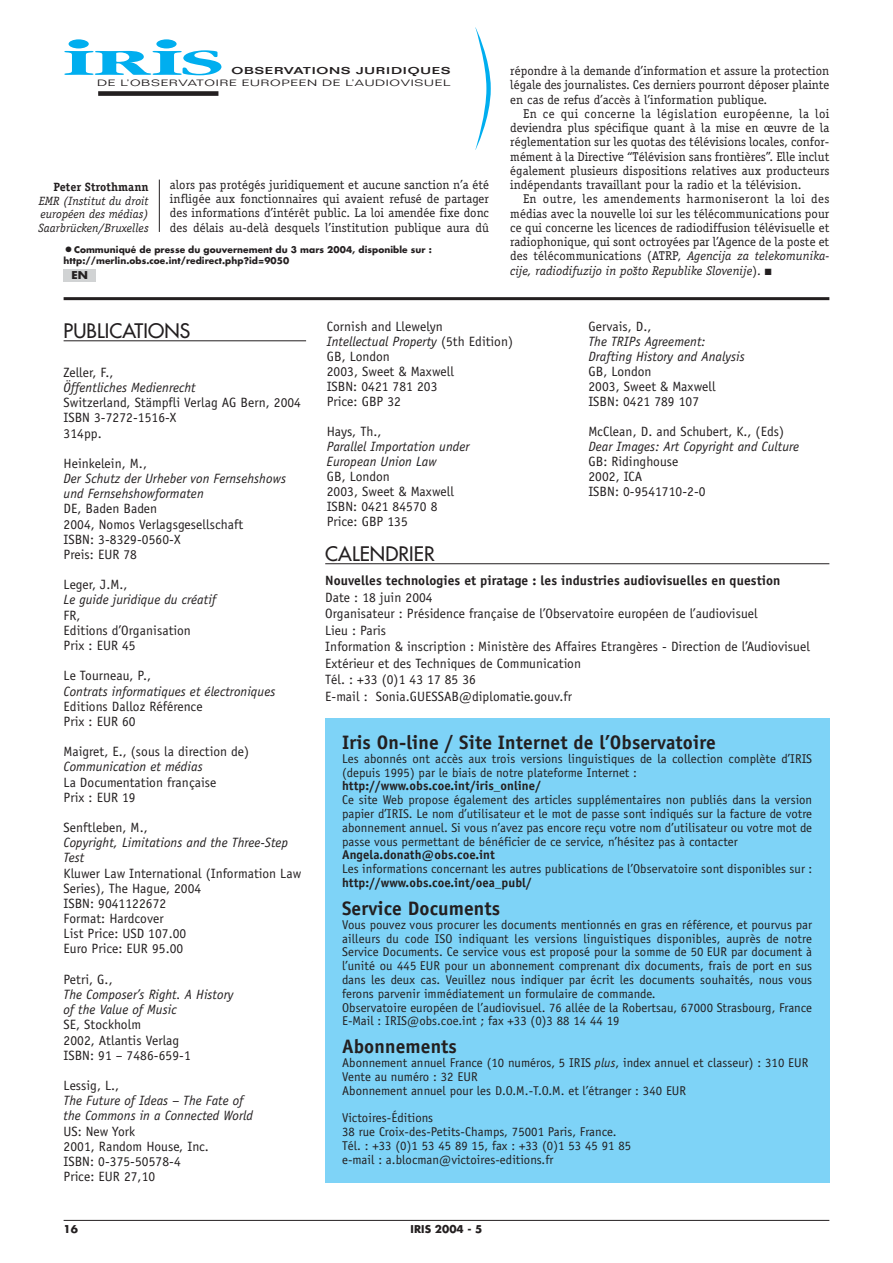
<style>
.page{position:relative;width:893px;height:1263px;background:#fff}
.page>*{position:absolute;margin:0;border:0;box-sizing:border-box;transform-origin:0 0}
.t1{font:700 38.25px "Garamond";color:#00aeef;scale:2.2 1}
.t2{font:300 29.4px "Garamond";color:#00aeef;scale:2 1}
.t3{font:700 19.5px "Officina Sans";letter-spacing:.005em;color:#231f20}
.t4{font:19.5px "Futura";letter-spacing:.005em;color:#231f20}
.t5{font:13.5px/15.1px "Officina Sans";letter-spacing:.005em;color:#231f20}
.t6{font:italic 13.5px/15.1px "Officina Sans";letter-spacing:.005em;color:#231f20}
.t7{font:700 13.5px "Officina Sans";letter-spacing:.005em;color:#231f20}
.t8{font:12.75px/13.8px "Officina Sans";letter-spacing:.005em;color:#231f20}
.t9{font:12.75px/14.2px "Officina Serif";letter-spacing:.005em;color:#231f20;text-align:justify}
.t10{font:700 12.75px "Officina Sans";letter-spacing:.005em;color:#231f20}
.t11{font:italic 12px/13.5px "Officina Serif";letter-spacing:.005em;color:#231f20;text-align:justify}
.t12{font:700 12px "Officina Serif";letter-spacing:.005em;color:#231f20}
.t13{font:700 10.5px "Futura";letter-spacing:.005em;color:#231f20}
.t14{font:700 10.5px "Futura";letter-spacing:.005em;color:#231f20;scale:1.1 1}
.t15{font:500 9.75px "Folio";letter-spacing:.055em;color:#231f20;scale:1.5 1}
.t16{font:700 9px/11.2px "Futura";letter-spacing:.005em;color:#231f20}
.t17{font:300 9px "Folio";letter-spacing:.05em;color:#231f20;scale:1.51 1}
.t18{font:700 8.25px "Officina Serif";color:#231f20}
.s1{font-size:15px}
.s2{font-style:italic}
</style>
<div class="page">
<svg style="left:475px;top:27px;width:16px;height:123px"></svg>
<hr style="left:64px;top:1220px;width:765px;height:1px;background:#231f20">
<div style="left:98px;top:91px;width:120px;height:5px;background:#231f20"></div>
<div style="left:325px;top:718px;width:504px;height:464px;background:#7ed3f7"></div>
<hr style="left:64px;top:341px;width:242px;height:1px;background:#231f20">
<hr style="left:325px;top:563px;width:504px;height:1px;background:#231f20">
<hr style="left:64px;top:297px;width:765px;height:3px;background:#231f20">
<hr style="left:159px;top:180px;width:1px;height:52px;background:#231f20">
<div style="left:64px;top:269px;width:32px;height:13px;background:#d1d3d4"></div>
<h2 class="t2" style="left:60px;top:32px;width:64px">• •</h2>
<h1 class="t1" style="left:63px;top:48px;width:74px">IRIS</h1>
<p class="t15" style="left:231px;top:67px;width:147px">OBSERVATIONS JURIDIQUES</p>
<p class="t17" style="left:97px;top:80px;width:235px">DE L’OBSERVATOIRE EUROPEEN DE L’AUDIOVISUEL</p>
<p class="t12" style="left:53px;top:183px;width:97px">Peter Strothmann</p>
<p class="t11" style="left:38px;top:195px;width:112px">EMR (Institut du droit européen des médias)<br>Saarbrücken/Bruxelles</p>
<p class="t9" style="left:170px;top:178px;width:320px">alors pas protégés juridiquement et aucune sanction n’a été infligée aux fonctionnaires qui avaient refusé de partager des informations d’intérêt public. La loi amendée fixe donc des délais au-delà desquels l’institution publique aura dû</p>
<p class="t16" style="left:64px;top:245px;width:369px"><span class="s1">•</span>Communiqué de presse du gouvernement du 3 mars 2004, disponible sur : http://merlin.obs.coe.int/redirect.php?id=9050</p>
<p class="t14" style="left:71px;top:270px;width:17px">EN</p>
<p class="t9" style="left:510px;top:65px;width:320px">répondre à la demande d’information et assure la protection légale des journalistes. Ces derniers pourront déposer plainte en cas de refus d’accès à l’information publique.</p>
<p class="t9" style="left:510px;top:107px;width:320px;text-indent:13px">En ce qui concerne la législation européenne, la loi deviendra plus spécifique quant à la mise en œuvre de la réglementation sur les quotas des télévisions locales, confor&shy;mément à la Directive “Télévision sans frontières”. Elle inclut également plusieurs dispositions relatives aux producteurs indépendants travaillant pour la radio et la télévision.</p>
<p class="t9" style="left:510px;top:193px;width:320px;text-indent:13px">En outre, les amendements harmoniseront la loi des médias avec la nouvelle loi sur les télécommunications pour ce qui concerne les licences de radiodiffusion télévisuelle et radiophonique, qui sont octroyées par l’Agence de la poste et des télécommunications (ATRP, <span class="s2">Agencija za telekomunika&shy;cije, radiodifuzijo in posto Republike Slovenije</span>). ■</p>
<p class="t18" style="left:639px;top:266px;width:4px;rotate:90deg">›</p>
<h3 class="t4" style="left:64px;top:321px;width:128px">PUBLICATIONS</h3>
<p class="t5" style="left:64px;top:366px;width:51px">Zeller, F.,</p>
<p class="t6" style="left:64px;top:381px;width:134px">Öffentliches Medienrecht</p>
<p class="t5" style="left:64px;top:396px;width:239px">Switzerland, Stämpfli Verlag AG Bern, 2004<br>ISBN 3-7272-1516-X<br>314pp.</p>
<p class="t5" style="left:64px;top:457px;width:85px">Heinkelein, M.,</p>
<p class="t6" style="left:64px;top:472px;width:224px">Der Schutz der Urheber von Fernsehshows und Fernsehshowformaten</p>
<p class="t5" style="left:64px;top:502px;width:181px">DE, Baden Baden<br>2004, Nomos Verlagsgesellschaft<br>ISBN: 3-8329-0560-X<br>Preis: EUR 78</p>
<p class="t5" style="left:64px;top:578px;width:65px">Leger, J.M.,</p>
<p class="t6" style="left:64px;top:593px;width:154px">Le guide juridique du créatif</p>
<p class="t5" style="left:64px;top:609px;width:129px">FR,<br>Editions d’Organisation<br>Prix : EUR 45</p>
<p class="t5" style="left:64px;top:669px;width:89px">Le Tourneau, P.,</p>
<p class="t6" style="left:64px;top:684px;width:213px">Contrats informatiques et électroniques</p>
<p class="t5" style="left:64px;top:700px;width:141px">Editions Dalloz Référence<br>Prix : EUR 60</p>
<p class="t5" style="left:64px;top:745px;width:187px">Maigret, E., (sous la direction de)</p>
<p class="t6" style="left:64px;top:760px;width:140px">Communication et médias</p>
<p class="t5" style="left:64px;top:776px;width:154px">La Documentation française<br>Prix : EUR 19</p>
<p class="t5" style="left:64px;top:821px;width:86px">Senftleben, M.,</p>
<p class="t6" style="left:64px;top:836px;width:226px">Copyright, Limitations and the Three-Step<br>Test</p>
<p class="t5" style="left:64px;top:867px;width:239px">Kluwer Law International (Information Law<br>Series), The Hague, 2004<br>ISBN: 9041122672<br>Format: Hardcover<br>List Price: USD 107.00<br>Euro Price: EUR 95.00</p>
<p class="t5" style="left:64px;top:973px;width:51px">Petri, G.,</p>
<p class="t6" style="left:64px;top:988px;width:171px">The Composer’s Right. A History of the Value of Music</p>
<p class="t5" style="left:64px;top:1018px;width:129px">SE, Stockholm<br>2002, Atlantis Verlag<br>ISBN: 91 – 7486-659-1</p>
<p class="t5" style="left:64px;top:1079px;width:57px">Lessig, L.,</p>
<p class="t6" style="left:64px;top:1094px;width:191px">The Future of Ideas – The Fate of the Commons in a Connected World</p>
<p class="t5" style="left:64px;top:1125px;width:147px">US: New York<br>2001, Random House, Inc.<br>ISBN: 0-375-50578-4<br>Price: EUR 27,10</p>
<p class="t5" style="left:327px;top:320px;width:188px">Cornish and Llewelyn<br><span class="s2">Intellectual Property</span> (5th Edition)<br>GB, London<br>2003, Sweet &amp; Maxwell<br>ISBN: 0421 781 203<br>Price: GBP 32</p>
<p class="t5" style="left:327px;top:425px;width:56px">Hays, Th.,</p>
<p class="t6" style="left:327px;top:440px;width:144px">Parallel Importation under<br>European Union Law</p>
<p class="t5" style="left:327px;top:470px;width:129px">GB, London<br>2003, Sweet &amp; Maxwell<br>ISBN: 0421 84570 8<br>Price: GBP 135</p>
<h3 class="t4" style="left:325px;top:544px;width:111px">CALENDRIER</h3>
<p class="t5" style="left:588px;top:320px;width:64px">Gervais, D.,</p>
<p class="t6" style="left:588px;top:335px;width:158px">The TRIPs Agreement:<br>Drafting History and Analysis</p>
<p class="t5" style="left:588px;top:365px;width:129px">GB, London<br>2003, Sweet &amp; Maxwell<br>ISBN: 0421 789 107</p>
<p class="t5" style="left:588px;top:425px;width:197px">McClean, D. and Schubert, K., (Eds)</p>
<p class="t6" style="left:588px;top:440px;width:212px">Dear Images: Art Copyright and Culture</p>
<p class="t5" style="left:588px;top:455px;width:119px">GB: Ridinghouse<br>2002, ICA<br>ISBN: 0-9541710-2-0</p>
<p class="t7" style="left:325px;top:576px;width:456px">Nouvelles technologies et piratage : les industries audiovisuelles en question</p>
<p class="t5" style="left:325px;top:590px;width:486px;line-height:16.5px">Date : 18 juin 2004<br>Organisateur : Présidence française de l’Observatoire européen de l’audiovisuel<br>Lieu : Paris<br>Information &amp; inscription : Ministère des Affaires Etrangères - Direction de l’Audiovisuel Extérieur et des Techniques de Communication<br>Tél. : +33 (0)1 43 17 85 36<br>E-mail : Sonia.GUESSAB@diplomatie.gouv.fr</p>
<h3 class="t3" style="left:342px;top:735px;width:375px">Iris On-line / Site Internet de l’Observatoire</h3>
<p class="t8" style="left:342px;top:753px;width:471px">Les abonnés ont accès aux trois versions linguistiques de la collection complète d’IRIS (depuis 1995) par le biais de notre plateforme Internet :</p>
<p class="t10" style="left:342px;top:781px;width:200px">http://www.obs.coe.int/iris_online/</p>
<p class="t8" style="left:342px;top:794px;width:471px;text-align:justify">Ce site Web propose également des articles supplémentaires non publiés dans la version papier d’IRIS. Le nom d’utilisateur et le mot de passe sont indiqués sur la facture de votre abonnement annuel. Si vous n’avez pas encore reçu votre nom d’utilisateur ou votre mot de passe vous permettant de bénéficier de ce service, n’hésitez pas à contacter</p>
<p class="t10" style="left:342px;top:850px;width:154px">Angela.donath@obs.coe.int</p>
<p class="t8" style="left:342px;top:863px;width:471px">Les informations concernant les autres publications de l’Observatoire sont disponibles sur :</p>
<p class="t10" style="left:342px;top:878px;width:191px">http://www.obs.coe.int/oea_publ/</p>
<h3 class="t3" style="left:342px;top:901px;width:159px">Service Documents</h3>
<p class="t8" style="left:342px;top:919px;width:471px">Vous pouvez vous procurer les documents mentionnés en gras en référence, et pourvus par ailleurs du code ISO indiquant les versions linguistiques disponibles, auprès de notre Service Documents. Ce service vous est proposé pour la somme de 50 EUR par document à l’unité ou 445 EUR pour un abonnement comprenant dix documents, frais de port en sus dans les deux cas. Veuillez nous indiquer par écrit les documents souhaités, nous vous ferons parvenir immédiatement un formulaire de commande.<br>Observatoire européen de l’audiovisuel. 76 allée de la Robertsau, 67000 Strasbourg, France E-Mail : IRIS@obs.coe.int ; fax +33 (0)3 88 14 44 19</p>
<h3 class="t3" style="left:342px;top:1039px;width:116px">Abonnements</h3>
<p class="t8" style="left:342px;top:1057px;width:468px">Abonnement annuel France (10 numéros, 5 IRIS <span class="s2">plus</span>, index annuel et classeur) : 310 EUR<br>Vente au numéro : 32 EUR<br>Abonnement annuel pour les D.O.M.-T.O.M. et l’étranger : 340 EUR</p>
<p class="t8" style="left:342px;top:1112px;width:290px">Victoires-Éditions<br>38 rue Croix-des-Petits-Champs, 75001 Paris, France.<br>Tél. : +33 (0)1 53 45 89 15, fax : +33 (0)1 53 45 91 85 e-mail : a.blocman@victoires-editions.fr</p>
<p class="t13" style="left:64px;top:1225px;width:16px">16</p>
<p class="t13" style="left:410px;top:1225px;width:73px">IRIS 2004 - 5</p>
</div>
